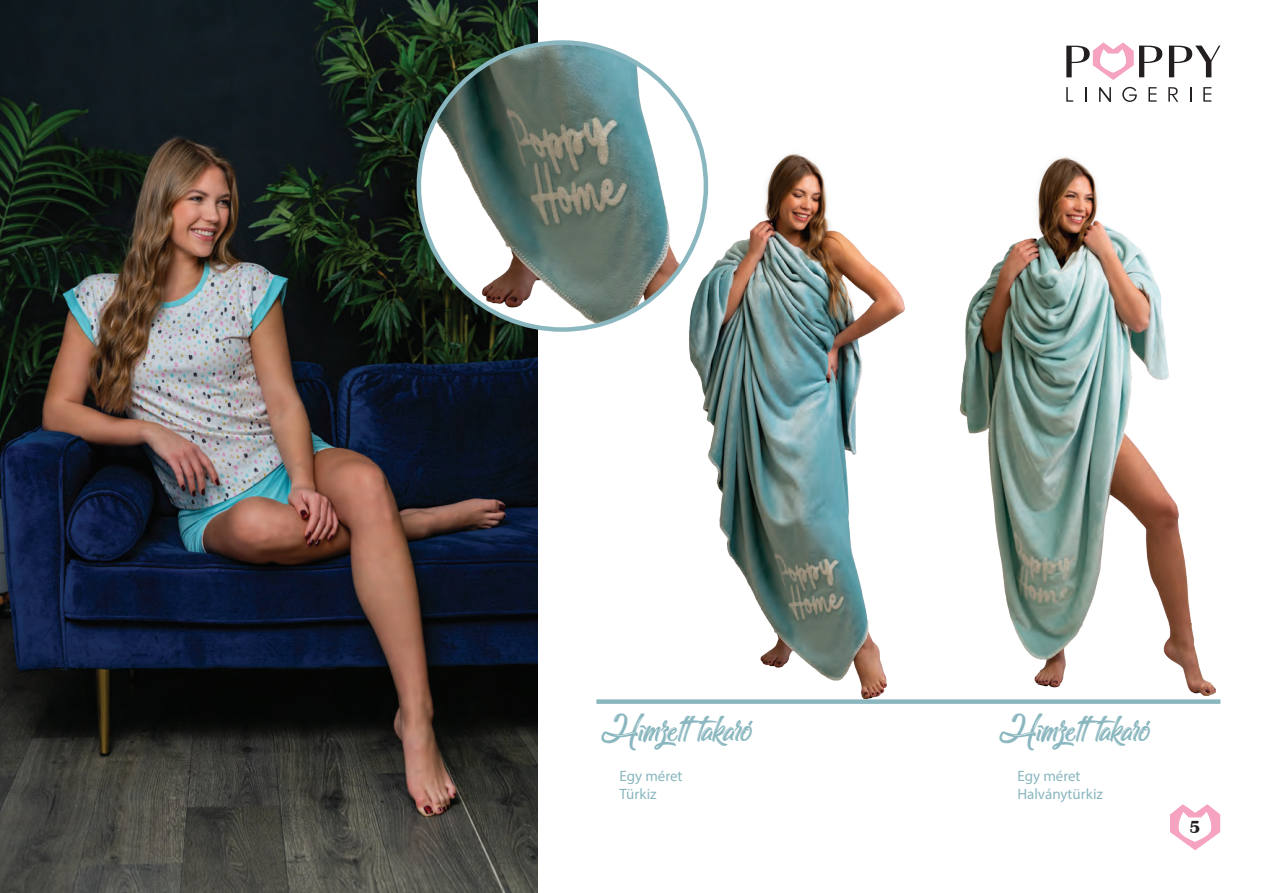
<style>
.page{position:relative;width:1263px;height:893px;background:#fff}
.page>*{position:absolute;margin:0;border:0;box-sizing:border-box;transform-origin:0 0}
.t1{font:36px "Amazing Kids";color:#8ab7bf}
.t2{font:700 18px "Britannic";color:#231f20}
.t3{font:15px/18px "Myriad Pro";color:#8ab7bf}
</style>
<div class="page">
<svg style="left:1066px;top:87px;width:7px;height:15px"></svg>
<svg style="left:1085px;top:87px;width:2px;height:15px"></svg>
<svg style="left:1099px;top:87px;width:12px;height:15px"></svg>
<svg style="left:1122px;top:87px;width:15px;height:15px"></svg>
<svg style="left:1148px;top:87px;width:8px;height:15px"></svg>
<svg style="left:1168px;top:87px;width:10px;height:15px"></svg>
<svg style="left:1190px;top:87px;width:2px;height:15px"></svg>
<svg style="left:1203px;top:87px;width:8px;height:15px"></svg>
<svg style="left:1139px;top:46px;width:23px;height:31px"></svg>
<svg style="left:1169px;top:46px;width:51px;height:31px"></svg>
<svg style="left:1066px;top:43px;width:67px;height:37px"></svg>
<svg style="left:1170px;top:804px;width:50px;height:46px"></svg>
<img style="left:0;top:0;width:538px;height:893px">
<img style="left:419px;top:43px;width:287px;height:287px;border-radius:144px">
<img style="left:686px;top:149px;width:219px;height:550px">
<img style="left:959px;top:157px;width:257px;height:539px">
<div style="left:596px;top:699px;width:624px;height:5px;background:#8ab7bf"></div>
<svg style="left:1146px;top:721px;width:4px;height:5px"></svg>
<svg style="left:748px;top:721px;width:5px;height:5px"></svg>
<h1 class="t1" style="left:598px;top:708px;width:155px">Hímzett takaro</h1>
<p class="t3" style="left:619px;top:767px;width:65px">Egy méret<br>Türkiz</p>
<h1 class="t1" style="left:996px;top:708px;width:155px">Hímzett takaro</h1>
<p class="t3" style="left:1017px;top:767px;width:87px">Egy méret<br>Halványtürkiz</p>
<p class="t2" style="left:1190px;top:817px;width:13px">5</p>
</div>
